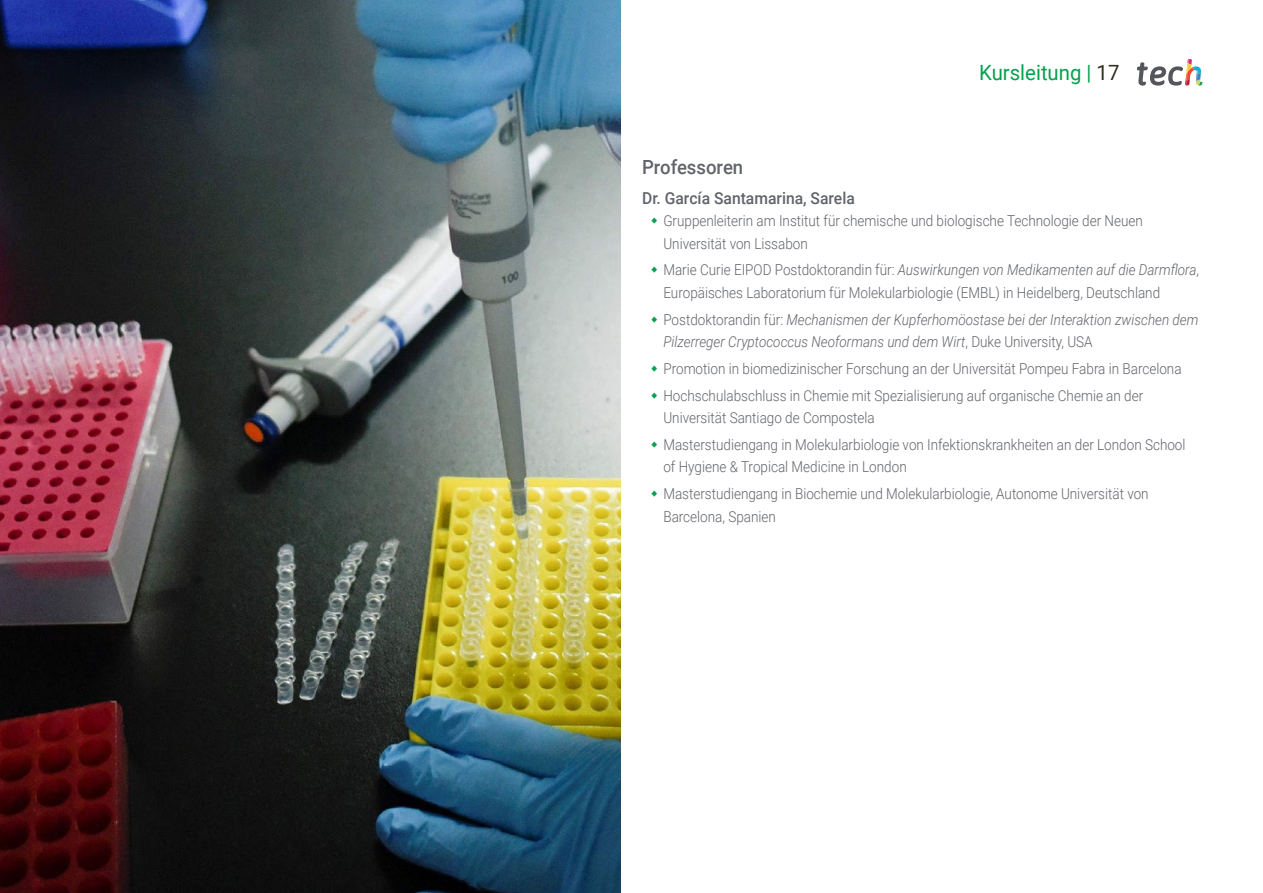
<style>
.page{position:relative;width:1263px;height:893px;background:#fff}
.page>*{position:absolute;margin:0;border:0;box-sizing:border-box;transform-origin:0 0}
.t1{font:21px "Roboto";color:#04a14d}
.t2{font:500 19.5px "Roboto";color:#61646a;scale:.95 1}
.t3{font:500 16.5px "Roboto";color:#61646a;scale:.95 1}
.t4{font:300 15px/26.7px "Roboto";color:#61646a;scale:.9 1}
.t5{font:italic 300 15px/22.5px "Roboto";color:#61646a;scale:.9 1}
.s1{color:#312e20}
.s2{font-style:italic}
.s3{font-style:normal}
</style>
<div class="page">
<img style="left:0;top:0;width:621px;height:893px">
<svg style="left:1137px;top:59px;width:65px;height:27px"></svg>
<h1 class="t1" style="left:979px;top:57px;width:142px">Kursleitung | <span class="s1">17</span></h1>
<h2 class="t2" style="left:642px;top:154px;width:108px">Professoren</h2>
<p class="t3" style="left:642px;top:186px;width:225px">Dr. García Santamarina, Sarela</p>
<p class="t4" style="left:663px;top:209px;width:534px;line-height:22.5px">Gruppenleiterin am Institut für chemische und biologische Technologie der Neuen<br>Universität von Lissabon</p>
<p class="t4" style="left:663px;top:258px;width:597px;line-height:22.5px">Marie Curie EIPOD Postdoktorandin für: <span class="s2">Auswirkungen von Medikamenten auf die Darmflora</span>,<br>Europäisches Laboratorium für Molekularbiologie (EMBL) in Heidelberg, Deutschland</p>
<p class="t5" style="left:663px;top:307px;width:596px"><span class="s3">Postdoktorandin für:</span> Mechanismen der Kupferhomöostase bei der Interaktion zwischen dem<br>Pilzerreger Cryptococcus Neoformans und dem Wirt<span class="s3">, Duke University, USA</span></p>
<p class="t4" style="left:663px;top:355px;width:577px">Promotion in biomedizinischer Forschung an der Universität Pompeu Fabra in Barcelona<br>Hochschulabschluss in Chemie mit Spezialisierung auf organische Chemie an der</p>
<p class="t4" style="left:663px;top:404px;width:582px">Universität Santiago de Compostela<br>Masterstudiengang in Molekularbiologie von Infektionskrankheiten an der London School</p>
<p class="t4" style="left:663px;top:453px;width:541px">of Hygiene &amp; Tropical Medicine in London<br>Masterstudiengang in Biochemie und Molekularbiologie, Autonome Universität von</p>
<p class="t4" style="left:663px;top:502px;width:126px">Barcelona, Spanien</p>
</div>
